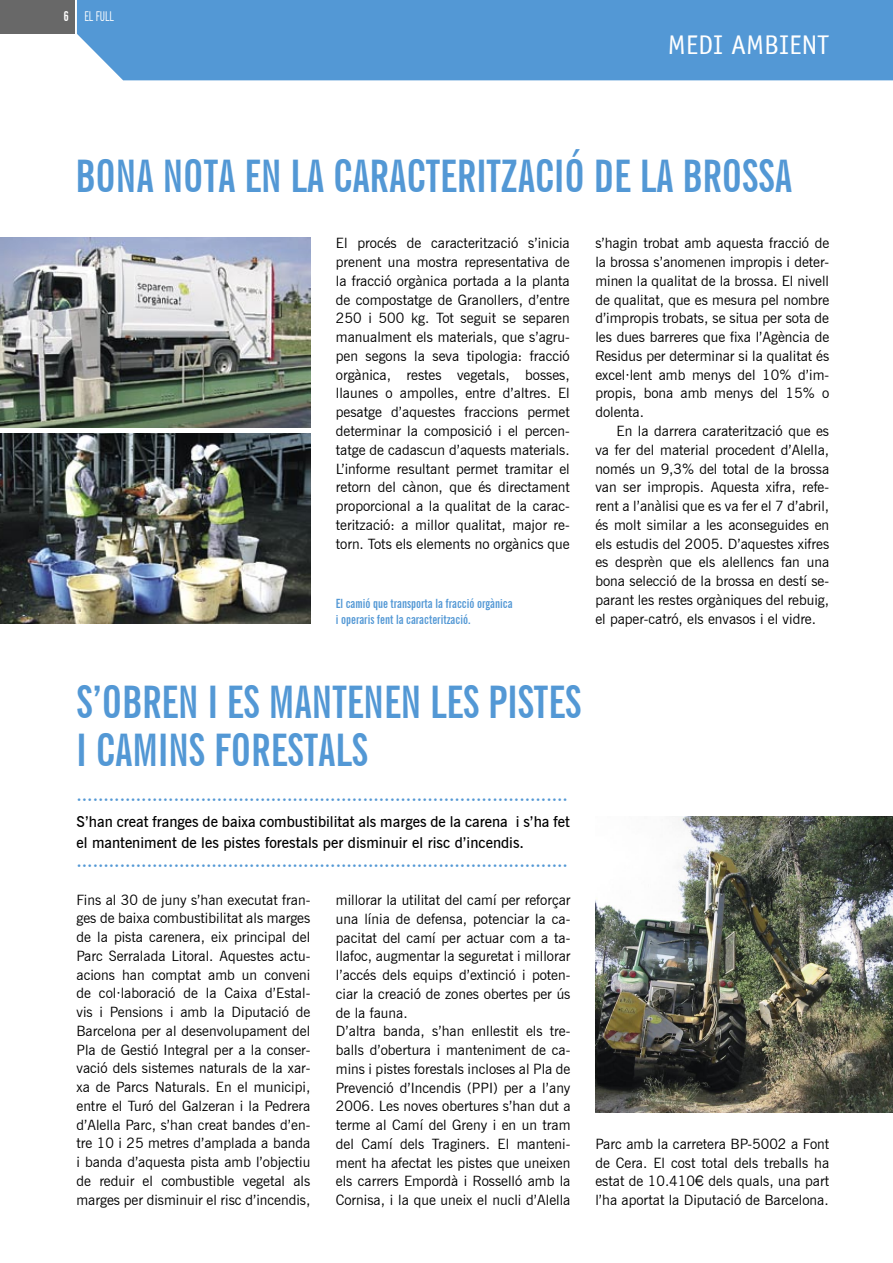
<style>
.page{position:relative;width:893px;height:1263px;background:#fff}
.page>*{position:absolute;margin:0;border:0;box-sizing:border-box;transform-origin:0 0}
.t1{font:700 extra-condensed 45px/48px "News Gothic BT";color:#5398d5}
.t2{font:27px "Officina Sans LT";color:#fff}
.t3{font:600 18px "News Gothic BT";color:#5398d5}
.t4{font:600 15px/21px "News Gothic BT";color:#000}
.t5{font:14.25px/18.8px "News Gothic BT";color:#000;text-align:justify}
.t6{font:extra-condensed 13.5px "News Gothic BT";color:#fff}
.t7{font:700 extra-condensed 12.75px/15.8px "News Gothic BT";color:#5398d5}
.s1{font-weight:700}
.s2{font-family:"News Gothic"}
</style>
<div class="page">
<div style="left:0;top:0;width:75px;height:34px;background:#686868"></div>
<div style="left:77px;top:0;width:816px;height:80px;background:#5398d5"></div>
<img style="left:0;top:433px;width:311px;height:191px">
<img style="left:0;top:238px;width:310px;height:189px">
<img style="left:595px;top:816px;width:298px;height:296px">
<p class="t6" style="left:63px;top:8px;width:52px"><span class="s1">6</span> EL FULL</p>
<h2 class="t2" style="left:668px;top:29px;width:163px">MEDI AMBIENT</h2>
<h1 class="t1" style="left:76px;top:152px;width:718px">BONA NOTA EN LA CARACTERITZACIÓ DE LA BROSSA</h1>
<p class="t5" style="left:336px;top:234px;width:235px">El procés de caracterització s’inicia prenent una mostra representativa de la fracció orgànica portada a la planta de compostatge de Granollers, d’entre 250 i 500 kg. Tot seguit se separen manualment els materials, que s’agru&shy;pen segons la seva tipologia: fracció orgànica, restes vegetals, bosses, llaunes o ampolles, entre d’altres. El pesatge d’aquestes fraccions permet determinar la composició i el percen&shy;tatge de cadascun d’aquests materials.<br>L’informe resultant permet tramitar el retorn del cànon, que és directament proporcional a la qualitat de la carac&shy;terització: a millor qualitat, major re&shy;torn. Tots els elements no orgànics que</p>
<p class="t5" style="left:595px;top:234px;width:235px">s’hagin trobat amb aquesta fracció de la brossa s’anomenen impropis i deter&shy;minen la qualitat de la brossa. El nivell de qualitat, que es mesura pel nombre d’impropis trobats, se situa per sota de les dues barreres que fixa l’Agència de Residus per determinar si la qualitat és excel·lent amb menys del 10% d’im&shy;propis, bona amb menys del 15% o dolenta.</p>
<p class="t5" style="left:595px;top:421px;width:235px;text-indent:21px">En la darrera caraterització que es va fer del material procedent d’Alella, només un 9,3% del total de la brossa van ser impropis. Aquesta xifra, refe&shy;rent a l’anàlisi que es va fer el 7 d’abril, és molt similar a les aconseguides en els estudis del 2005. D’aquestes xifres es desprèn que els alellencs fan una bona selecció de la brossa en destí se&shy;parant les restes orgàniques del rebuig, el paper-catró, els envasos i el vidre.</p>
<p class="t7" style="left:336px;top:595px;width:178px">El camió que transporta la fracció orgànica i operaris fent la caracterització.</p>
<h1 class="t1" style="left:76px;top:678px;width:506px">S’OBREN I ES MANTENEN LES PISTES<br>I CAMINS FORESTALS</h1>
<p class="t3" style="left:76px;top:789px;width:493px">···························································································</p>
<p class="t4" style="left:76px;top:811px;width:495px">S’han creat franges de baixa combustibilitat als marges de la carena i s’ha fet el manteniment de les pistes forestals per disminuir el risc d’incendis.</p>
<p class="t3" style="left:76px;top:855px;width:493px">···························································································</p>
<p class="t5" style="left:76px;top:890px;width:235px">Fins al 30 de juny s’han executat fran&shy;ges de baixa combustibilitat als marges de la pista carenera, eix principal del Parc Serralada Litoral. Aquestes actu&shy;acions han comptat amb un conveni de col·laboració de la Caixa d’Estal&shy;vis i Pensions i amb la Diputació de Barcelona per al desenvolupament del Pla de Gestió Integral per a la conser&shy;vació dels sistemes naturals de la xar&shy;xa de Parcs Naturals. En el municipi, entre el Turó del Galzeran i la Pedrera d’Alella Parc, s’han creat bandes d’en&shy;tre 10 i 25 metres d’amplada a banda i banda d’aquesta pista amb l’objectiu de reduir el combustible vegetal als marges per disminuir el risc d’incendis,</p>
<p class="t5" style="left:336px;top:890px;width:236px;text-align:left">millorar la utilitat del camí per reforçar una línia de defensa, potenciar la ca&shy;pacitat del camí per actuar com a ta&shy;llafoc, augmentar la seguretat i millorar l’accés dels equips d’extinció i poten&shy;ciar la creació de zones obertes per ús de la fauna.<br>D’altra banda, s’han enllestit els tre&shy;balls d’obertura i manteniment de ca&shy;mins i pistes forestals incloses al Pla de Prevenció d’Incendis (PPI) per a l’any 2006. Les noves obertures s’han dut a terme al Camí del Greny i en un tram del Camí dels Traginers. El manteni&shy;ment ha afectat les pistes que uneixen els carrers Empordà i Rosselló amb la Cornisa, i la que uneix el nucli d’Alella</p>
<p class="t5" style="left:595px;top:1134px;width:235px">Parc amb la carretera BP-5002 a Font de Cera. El cost total dels treballs ha estat de 10.410<span class="s2">€</span> dels quals, una part l’ha aportat la Diputació de Barcelona.</p>
</div>
